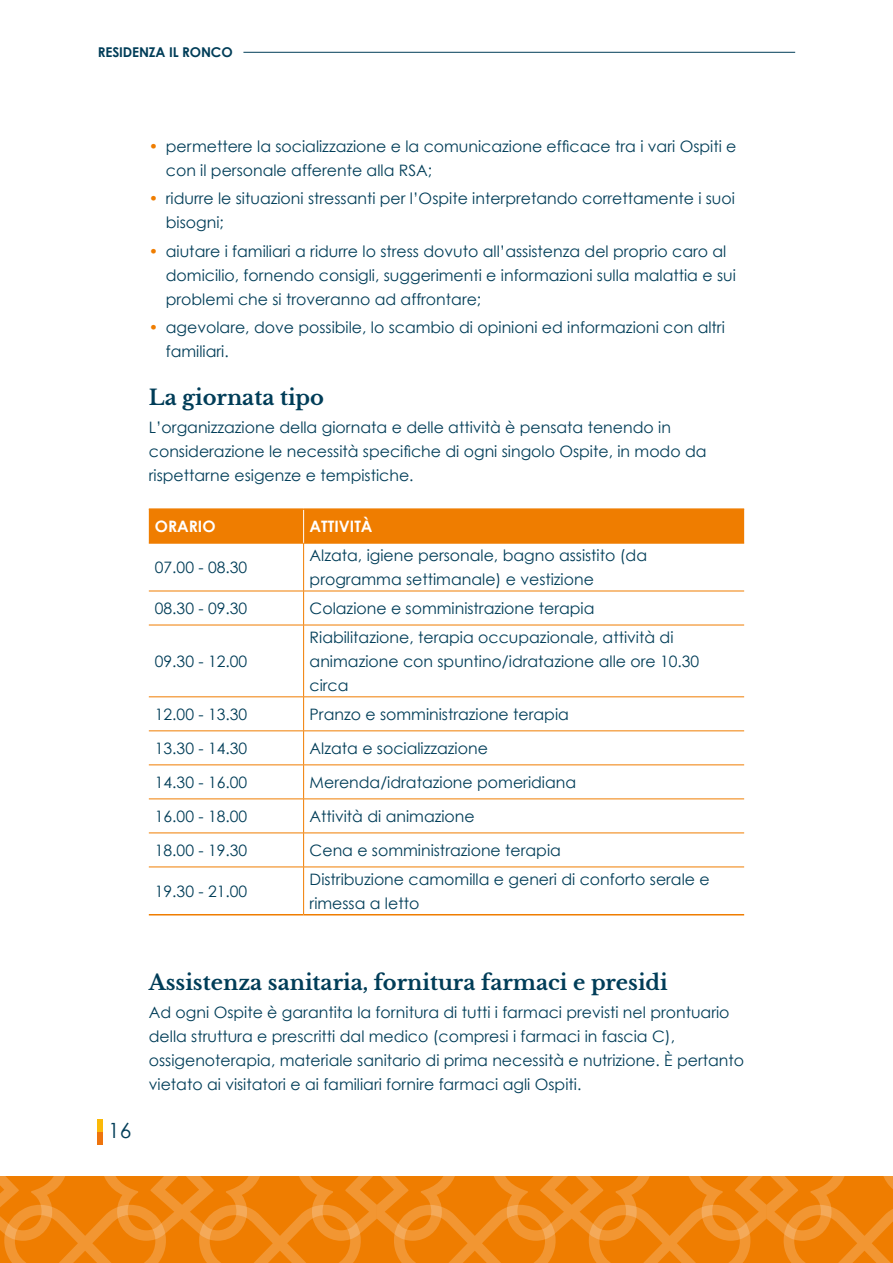
<style>
.page{position:relative;width:893px;height:1263px;background:#fff}
.page>*{position:absolute;margin:0;border:0;box-sizing:border-box;transform-origin:0 0}
.t1{font:700 21px "Libre Baskerville";color:#003d58}
.t2{font:21px "Century Gothic";color:#003d58}
.t3{font:15.75px/24px "Century Gothic";color:#003d58}
.t4{font:700 15.75px "Century Gothic";color:#fff}
.t5{font:700 13.5px "Century Gothic";letter-spacing:-.01em;color:#003d58}
.s1{color:#ef7d00}
</style>
<div class="page">
<svg style="left:0;top:1176px;width:893px;height:87px;fill:#ef7d00"></svg>
<hr style="left:243px;top:52px;width:552px;height:1px;background:#003d58">
<div style="left:98px;top:1132px;width:5px;height:12px;background:#ee740d"></div>
<div style="left:98px;top:1119px;width:5px;height:13px;background:#fbb908"></div>
<div style="left:149px;top:510px;width:595px;height:33px;background:#ef7d00"></div>
<hr style="left:149px;top:508px;width:155px;height:2px;background:#ef7d00">
<hr style="left:304px;top:508px;width:440px;height:2px;background:#ef7d00">
<hr style="left:149px;top:543px;width:155px;height:1px;background:#ef7d00">
<hr style="left:304px;top:543px;width:440px;height:1px;background:#ef7d00">
<hr style="left:303px;top:510px;width:1px;height:33px;background:#fff">
<hr style="left:303px;top:543px;width:1px;height:48px;background:#f07d00">
<hr style="left:149px;top:591px;width:155px;height:1px;background:#f07d00">
<hr style="left:304px;top:591px;width:440px;height:1px;background:#f07d00">
<hr style="left:303px;top:591px;width:1px;height:34px;background:#f07d00">
<hr style="left:149px;top:625px;width:155px;height:1px;background:#f07d00">
<hr style="left:304px;top:625px;width:440px;height:1px;background:#f07d00">
<hr style="left:303px;top:625px;width:1px;height:71px;background:#f07d00">
<hr style="left:149px;top:696px;width:155px;height:1px;background:#f07d00">
<hr style="left:304px;top:696px;width:440px;height:1px;background:#f07d00">
<hr style="left:303px;top:697px;width:1px;height:33px;background:#f07d00">
<hr style="left:149px;top:730px;width:155px;height:1px;background:#f07d00">
<hr style="left:304px;top:730px;width:440px;height:1px;background:#f07d00">
<hr style="left:303px;top:731px;width:1px;height:33px;background:#f07d00">
<hr style="left:149px;top:764px;width:155px;height:1px;background:#f07d00">
<hr style="left:304px;top:764px;width:440px;height:1px;background:#f07d00">
<hr style="left:303px;top:765px;width:1px;height:33px;background:#f07d00">
<hr style="left:149px;top:798px;width:155px;height:1px;background:#f07d00">
<hr style="left:304px;top:798px;width:440px;height:1px;background:#f07d00">
<hr style="left:303px;top:799px;width:1px;height:34px;background:#f07d00">
<hr style="left:149px;top:833px;width:155px;height:1px;background:#f07d00">
<hr style="left:304px;top:833px;width:440px;height:1px;background:#f07d00">
<hr style="left:303px;top:833px;width:1px;height:34px;background:#f07d00">
<hr style="left:149px;top:867px;width:155px;height:1px;background:#f07d00">
<hr style="left:304px;top:867px;width:440px;height:1px;background:#f07d00">
<hr style="left:303px;top:867px;width:1px;height:47px;background:#f07d00">
<hr style="left:149px;top:914px;width:155px;height:1px;background:#ef7d00">
<hr style="left:304px;top:914px;width:440px;height:1px;background:#ef7d00">
<p class="t5" style="left:98px;top:44px;width:136px">RESIDENZA IL RONCO</p>
<p class="t3" style="left:166px;top:134px;width:572px;text-indent:-17px"><span class="s1">•</span> permettere la socializzazione e la comunicazione efficace tra i vari Ospiti e con il personale afferente alla RSA;</p>
<p class="t3" style="left:166px;top:186px;width:571px;text-indent:-17px"><span class="s1">•</span> ridurre le situazioni stressanti per l’Ospite interpretando correttamente i suoi bisogni;</p>
<p class="t3" style="left:166px;top:239px;width:571px;text-indent:-17px"><span class="s1">•</span> aiutare i familiari a ridurre lo stress dovuto all’assistenza del proprio caro al domicilio, fornendo consigli, suggerimenti e informazioni sulla malattia e sui problemi che si troveranno ad affrontare;</p>
<p class="t3" style="left:166px;top:315px;width:560px;text-indent:-17px"><span class="s1">•</span> agevolare, dove possibile, lo scambio di opinioni ed informazioni con altri familiari.</p>
<h1 class="t1" style="left:149px;top:385px;width:177px">La giornata tipo</h1>
<p class="t3" style="left:149px;top:415px;width:559px">L’organizzazione della giornata e delle attività è pensata tenendo in considerazione le necessità specifiche di ogni singolo Ospite, in modo da rispettarne esigenze e tempistiche.</p>
<p class="t4" style="left:155px;top:516px;width:62px">ORARIO</p>
<p class="t4" style="left:310px;top:516px;width:64px">ATTIVITÀ</p>
<p class="t3" style="left:155px;top:555px;width:94px">07.00 - 08.30</p>
<p class="t3" style="left:310px;top:543px;width:339px">Alzata, igiene personale, bagno assistito (da programma settimanale) e vestizione</p>
<p class="t3" style="left:155px;top:596px;width:94px">08.30 - 09.30</p>
<p class="t3" style="left:310px;top:596px;width:286px">Colazione e somministrazione terapia</p>
<p class="t3" style="left:155px;top:649px;width:94px">09.30 - 12.00</p>
<p class="t3" style="left:310px;top:625px;width:391px">Riabilitazione, terapia occupazionale, attività di animazione con spuntino/idratazione alle ore 10.30 circa</p>
<p class="t3" style="left:155px;top:702px;width:94px">12.00 - 13.30</p>
<p class="t3" style="left:310px;top:702px;width:261px">Pranzo e somministrazione terapia</p>
<p class="t3" style="left:155px;top:736px;width:94px">13.30 - 14.30</p>
<p class="t3" style="left:310px;top:736px;width:180px">Alzata e socializzazione</p>
<p class="t3" style="left:155px;top:770px;width:94px">14.30 - 16.00</p>
<p class="t3" style="left:310px;top:770px;width:268px">Merenda/idratazione pomeridiana</p>
<p class="t3" style="left:155px;top:804px;width:94px">16.00 - 18.00</p>
<p class="t3" style="left:310px;top:804px;width:167px">Attività di animazione</p>
<p class="t3" style="left:155px;top:838px;width:94px">18.00 - 19.30</p>
<p class="t3" style="left:310px;top:838px;width:253px">Cena e somministrazione terapia</p>
<p class="t3" style="left:155px;top:879px;width:94px">19.30 - 21.00</p>
<p class="t3" style="left:310px;top:867px;width:402px">Distribuzione camomilla e generi di conforto serale e rimessa a letto</p>
<h1 class="t2" style="left:108px;top:1118px;width:25px">16</h1>
<h1 class="t1" style="left:149px;top:969px;width:520px">Assistenza sanitaria, fornitura farmaci e presidi</h1>
<p class="t3" style="left:149px;top:1000px;width:597px">Ad ogni Ospite è garantita la fornitura di tutti i farmaci previsti nel prontuario della struttura e prescritti dal medico (compresi i farmaci in fascia C), ossigenoterapia, materiale sanitario di prima necessità e nutrizione. È pertanto vietato ai visitatori e ai familiari fornire farmaci agli Ospiti.</p>
</div>
